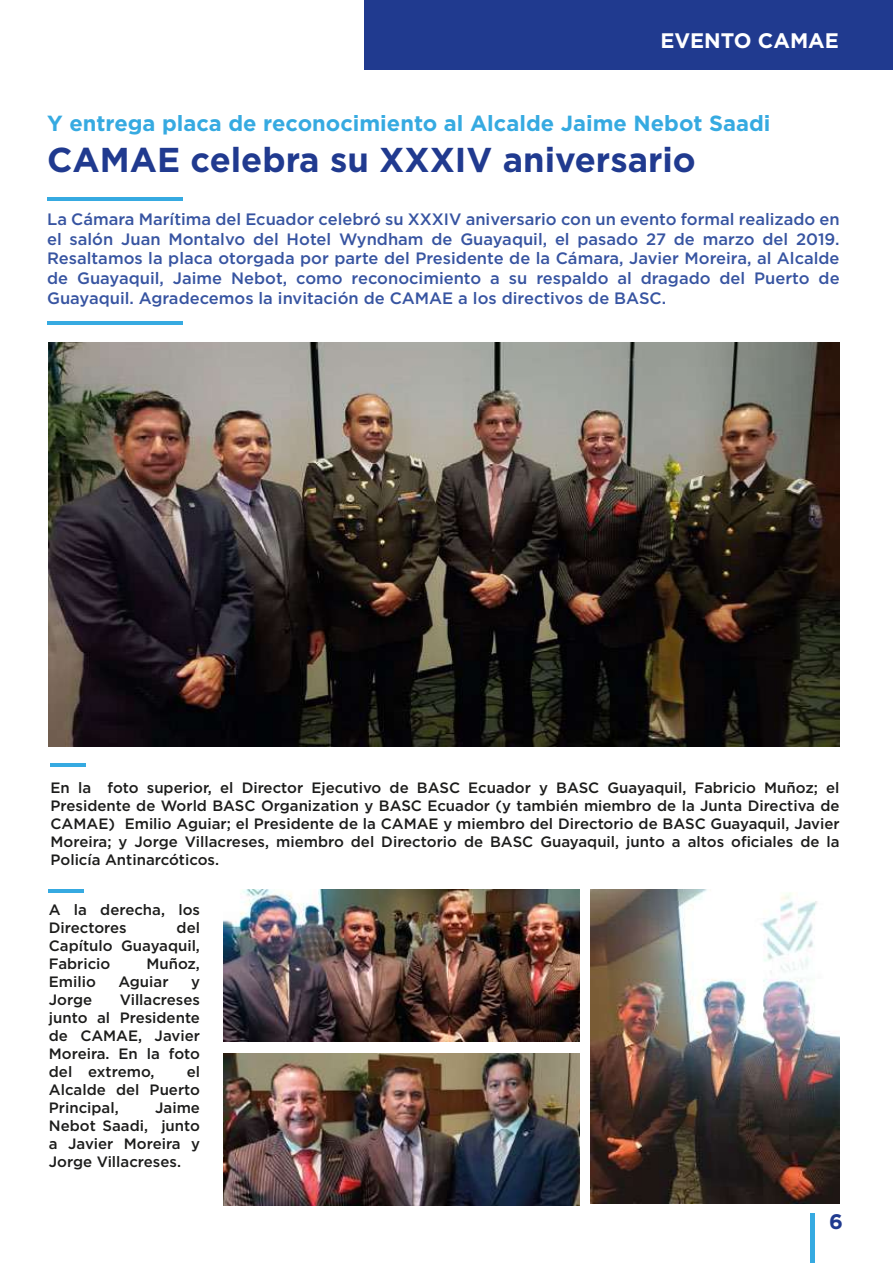
<style>
.page{position:relative;width:893px;height:1263px;background:#fff}
.page>*{position:absolute;margin:0;border:0;box-sizing:border-box;transform-origin:0 0}
.t1{font:700 34.5px "Gotham";color:#203a8f}
.t2{font:700 21.9px "Gotham";color:#36aae1}
.t3{font:700 21px "Gotham";color:#fff}
.t4{font:700 21px "Gotham";color:#203a8f}
.t5{font:500 16.5px/19.8px "Gotham";color:#3754a1;text-align:justify}
.t6{font:500 15px/18px "Gotham";color:#1c1c1b;text-align:justify}
</style>
<div class="page">
<img style="left:48px;top:342px;width:791px;height:405px">
<hr style="left:47px;top:197px;width:136px;height:4px;background:#36aae1">
<hr style="left:47px;top:322px;width:136px;height:3px;background:#36aae1">
<div style="left:365px;top:0;width:528px;height:70px;background:#203a8f"></div>
<hr style="left:810px;top:1214px;width:4px;height:49px;background:#36aae1">
<hr style="left:51px;top:763px;width:35px;height:4px;background:#36aae1">
<img style="left:590px;top:889px;width:250px;height:314px">
<hr style="left:49px;top:889px;width:35px;height:4px;background:#36aae1">
<img style="left:224px;top:889px;width:356px;height:152px">
<img style="left:224px;top:1053px;width:356px;height:153px">
<h3 class="t3" style="left:660px;top:26px;width:180px">EVENTO CAMAE</h3>
<h2 class="t2" style="left:47px;top:109px;width:725px">Y entrega placa de reconocimiento al Alcalde Jaime Nebot Saadi</h2>
<h1 class="t1" style="left:47px;top:137px;width:650px">CAMAE celebra su XXXIV aniversario</h1>
<p class="t5" style="left:47px;top:209px;width:794px">La Cámara Marítima del Ecuador celebró su XXXIV aniversario con un evento formal realizado en el salón Juan Montalvo del Hotel Wyndham de Guayaquil, el pasado 27 de marzo del 2019.<br>Resaltamos la placa otorgada por parte del Presidente de la Cámara, Javier Moreira, al Alcalde de Guayaquil, Jaime Nebot, como reconocimiento a su respaldo al dragado del Puerto de Guayaquil. Agradecemos la invitación de CAMAE a los directivos de BASC.</p>
<p class="t6" style="left:51px;top:778px;width:791px">En la foto superior, el Director Ejecutivo de BASC Ecuador y BASC Guayaquil, Fabricio Muñoz; el Presidente de World BASC Organization y BASC Ecuador (y también miembro de la Junta Directiva de CAMAE) Emilio Aguiar; el Presidente de la CAMAE y miembro del Directorio de BASC Guayaquil, Javier Moreira; y Jorge Villacreses, miembro del Directorio de BASC Guayaquil, junto a altos oficiales de la Policía Antinarcóticos.</p>
<p class="t6" style="left:49px;top:900px;width:153px">A la derecha, los<br>Directores</p>
<p class="t6" style="left:49px;top:918px;width:153px;text-indent:128px">del Capítulo Guayaquil, Fabricio</p>
<p class="t6" style="left:146px;top:954px;width:55px">Muñoz,</p>
<p class="t6" style="left:49px;top:972px;width:49px">Emilio</p>
<p class="t6" style="left:118px;top:972px;width:52px">Aguiar</p>
<p class="t6" style="left:191px;top:972px;width:10px">y</p>
<p class="t6" style="left:49px;top:990px;width:45px">Jorge</p>
<p class="t6" style="left:49px;top:990px;width:153px;text-indent:71px">Villacreses junto al Presidente de CAMAE, Javier Moreira. En la foto del extremo,</p>
<p class="t6" style="left:49px;top:1062px;width:153px;text-indent:138px">el Alcalde del Puerto Principal,</p>
<p class="t6" style="left:49px;top:1098px;width:153px;text-indent:106px">Jaime Nebot Saadi, junto a Javier Moreira y Jorge Villacreses.</p>
<h3 class="t4" style="left:829px;top:1208px;width:15px">6</h3>
</div>
